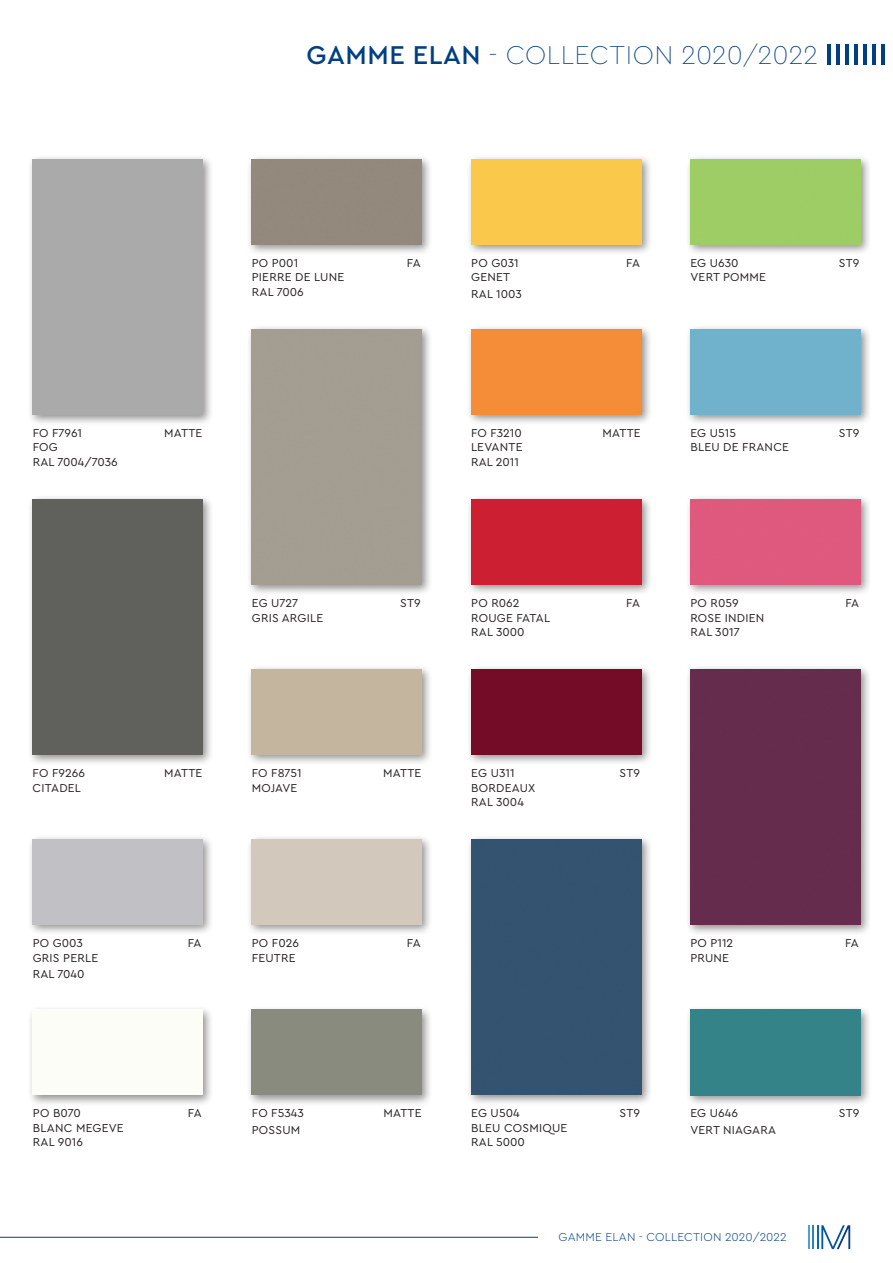
<style>
.page{position:relative;width:893px;height:1263px;background:#fff}
.page>*{position:absolute;margin:0;border:0;box-sizing:border-box;transform-origin:0 0}
.t1{font:100 27px "Cera PRO";letter-spacing:.015em;color:#003f84}
.t2{font:12px/14.4px "Cera PRO";letter-spacing:.01em;color:#241f1f}
.t3{font:300 12px "Cera PRO";letter-spacing:.015em;color:#003f84}
.s1{font-weight:500}
</style>
<div class="page">
<div style="left:685px;top:324px;width:186px;height:102px;background:#241f1f;opacity:.5"></div>
<div style="left:690px;top:330px;width:170px;height:85px;background:#70b2cb"></div>
<hr style="left:827px;top:45px;width:4px;height:20px;background:#003f84">
<hr style="left:836px;top:45px;width:4px;height:20px;background:#003f84">
<hr style="left:845px;top:45px;width:4px;height:20px;background:#003f84">
<hr style="left:854px;top:45px;width:4px;height:20px;background:#003f84">
<hr style="left:863px;top:45px;width:4px;height:20px;background:#003f84">
<hr style="left:872px;top:45px;width:4px;height:20px;background:#003f84">
<hr style="left:881px;top:45px;width:4px;height:20px;background:#003f84">
<hr style="left:0;top:1237px;width:785px;height:1px;background:#003f84">
<svg style="left:808px;top:1225px;width:1px;height:24px"></svg>
<hr style="left:812px;top:1225px;width:2px;height:24px;background:#2981c0">
<hr style="left:817px;top:1225px;width:2px;height:24px;background:#006db5">
<svg style="left:821px;top:1225px;width:29px;height:24px"></svg>
<div style="left:538px;top:1230px;width:269px;height:13px;background:#fff"></div>
<div style="left:685px;top:494px;width:186px;height:102px;background:#241f1f;opacity:.5"></div>
<div style="left:690px;top:500px;width:170px;height:85px;background:#df597e"></div>
<div style="left:27px;top:1005px;width:187px;height:101px;background:#241f1f;opacity:.5"></div>
<img style="left:33px;top:1010px;width:170px;height:85px">
<div style="left:685px;top:154px;width:186px;height:102px;background:#241f1f;opacity:.5"></div>
<div style="left:690px;top:159px;width:170px;height:85px;background:#9dcd64"></div>
<div style="left:246px;top:154px;width:187px;height:102px;background:#241f1f;opacity:.5"></div>
<div style="left:252px;top:159px;width:170px;height:85px;background:#93897c"></div>
<div style="left:466px;top:154px;width:186px;height:102px;background:#241f1f;opacity:.5"></div>
<div style="left:471px;top:159px;width:170px;height:85px;background:#fac94b"></div>
<div style="left:246px;top:324px;width:187px;height:272px;background:#241f1f;opacity:.5"></div>
<div style="left:252px;top:330px;width:170px;height:255px;background:#a39d91"></div>
<div style="left:466px;top:324px;width:186px;height:102px;background:#241f1f;opacity:.5"></div>
<div style="left:471px;top:330px;width:170px;height:85px;background:#f58c38"></div>
<div style="left:246px;top:664px;width:187px;height:102px;background:#241f1f;opacity:.5"></div>
<div style="left:252px;top:670px;width:170px;height:85px;background:#c4b59f"></div>
<div style="left:466px;top:494px;width:186px;height:102px;background:#241f1f;opacity:.5"></div>
<div style="left:471px;top:500px;width:170px;height:85px;background:#cc2032"></div>
<div style="left:246px;top:835px;width:187px;height:101px;background:#241f1f;opacity:.5"></div>
<div style="left:252px;top:840px;width:170px;height:85px;background:#d2c8bc"></div>
<div style="left:466px;top:664px;width:186px;height:102px;background:#241f1f;opacity:.5"></div>
<div style="left:471px;top:670px;width:170px;height:85px;background:#750c27"></div>
<div style="left:27px;top:835px;width:187px;height:101px;background:#241f1f;opacity:.5"></div>
<div style="left:33px;top:840px;width:170px;height:85px;background:#c0c0c5"></div>
<div style="left:685px;top:664px;width:186px;height:272px;background:#241f1f;opacity:.5"></div>
<div style="left:690px;top:670px;width:170px;height:255px;background:#652c4d"></div>
<div style="left:27px;top:154px;width:187px;height:272px;background:#241f1f;opacity:.5"></div>
<div style="left:33px;top:159px;width:170px;height:256px;background:#a9aaa9"></div>
<div style="left:466px;top:835px;width:186px;height:271px;background:#241f1f;opacity:.5"></div>
<div style="left:471px;top:840px;width:170px;height:255px;background:#335370"></div>
<div style="left:27px;top:494px;width:187px;height:272px;background:#241f1f;opacity:.5"></div>
<div style="left:33px;top:500px;width:170px;height:255px;background:#60605d"></div>
<div style="left:685px;top:1005px;width:186px;height:101px;background:#241f1f;opacity:.5"></div>
<div style="left:690px;top:1010px;width:170px;height:85px;background:#338388"></div>
<div style="left:246px;top:1005px;width:187px;height:101px;background:#241f1f;opacity:.5"></div>
<div style="left:252px;top:1010px;width:170px;height:85px;background:#898b7e"></div>
<h1 class="t1" style="left:307px;top:37px;width:513px"><span class="s1">GAMME ELAN</span> - COLLECTION 2020/2022</h1>
<p class="t2" style="left:252px;top:255px;width:48px">PO P001</p>
<p class="t2" style="left:407px;top:255px;width:15px">FA</p>
<p class="t2" style="left:252px;top:270px;width:94px">PIERRE DE LUNE<br>RAL 7006</p>
<p class="t2" style="left:471px;top:255px;width:49px">PO G031</p>
<p class="t2" style="left:626px;top:255px;width:8px">FA</p>
<p class="t2" style="left:471px;top:269px;width:9px;line-height:16.2px">GENET<br>RAL</p>
<p class="t2" style="left:496px;top:286px;width:27px">1003</p>
<p class="t2" style="left:690px;top:255px;width:50px">EG U 630</p>
<p class="t2" style="left:839px;top:255px;width:22px">ST9</p>
<p class="t2" style="left:690px;top:270px;width:9px">VERT</p>
<p class="t2" style="left:723px;top:270px;width:10px">POMME</p>
<p class="t2" style="left:33px;top:425px;width:51px">FO F7961</p>
<p class="t2" style="left:164px;top:425px;width:40px">MATTE</p>
<p class="t2" style="left:33px;top:440px;width:87px">FOG<br>RAL 7004/7036</p>
<p class="t2" style="left:471px;top:425px;width:52px">FO F3210</p>
<p class="t2" style="left:602px;top:425px;width:9px">MATTE</p>
<p class="t2" style="left:471px;top:440px;width:9px">LEVANTE<br>RAL</p>
<p class="t2" style="left:496px;top:454px;width:25px">2011</p>
<p class="t2" style="left:690px;top:425px;width:47px">EG U515</p>
<p class="t2" style="left:839px;top:425px;width:22px">ST9</p>
<p class="t2" style="left:690px;top:440px;width:16px">BLEU</p>
<p class="t2" style="left:723px;top:440px;width:28px">DE FRANCE</p>
<p class="t2" style="left:252px;top:595px;width:48px">EG U727</p>
<p class="t2" style="left:400px;top:595px;width:22px">ST9</p>
<p class="t2" style="left:252px;top:610px;width:73px">GRIS ARGILE</p>
<p class="t2" style="left:471px;top:595px;width:50px">PO R062</p>
<p class="t2" style="left:626px;top:595px;width:8px">FA</p>
<p class="t2" style="left:471px;top:610px;width:10px">ROUGE</p>
<p class="t2" style="left:471px;top:610px;width:55px;text-align:right">FATAL<br>RAL 3000</p>
<p class="t2" style="left:690px;top:595px;width:50px">PO R059</p>
<p class="t2" style="left:845px;top:595px;width:15px">FA</p>
<p class="t2" style="left:690px;top:610px;width:75px">ROSE INDIEN<br>RAL 3017</p>
<p class="t2" style="left:33px;top:765px;width:54px">FO F9266</p>
<p class="t2" style="left:164px;top:765px;width:40px">MATTE</p>
<p class="t2" style="left:33px;top:780px;width:17px">CITADEL</p>
<p class="t2" style="left:252px;top:765px;width:51px">FO F8751</p>
<p class="t2" style="left:383px;top:765px;width:40px">MATTE</p>
<p class="t2" style="left:252px;top:780px;width:47px">MOJAVE</p>
<p class="t2" style="left:471px;top:765px;width:45px">EG U311</p>
<p class="t2" style="left:620px;top:765px;width:22px">ST9</p>
<p class="t2" style="left:471px;top:780px;width:9px">BORDEAUX<br>RAL</p>
<p class="t2" style="left:496px;top:794px;width:29px">3004</p>
<p class="t2" style="left:33px;top:936px;width:52px">PO G003</p>
<p class="t2" style="left:188px;top:936px;width:15px">FA</p>
<p class="t2" style="left:33px;top:949px;width:67px;line-height:16.2px">GRIS PERLE<br>RAL 7040</p>
<p class="t2" style="left:252px;top:936px;width:49px">PO F026</p>
<p class="t2" style="left:407px;top:936px;width:15px">FA</p>
<p class="t2" style="left:252px;top:950px;width:45px">FEUTRE</p>
<p class="t2" style="left:690px;top:936px;width:44px">PO P112</p>
<p class="t2" style="left:845px;top:936px;width:8px">FA</p>
<p class="t2" style="left:690px;top:950px;width:40px">PRUNE</p>
<p class="t2" style="left:33px;top:1106px;width:49px">PO B070</p>
<p class="t2" style="left:188px;top:1106px;width:15px">FA</p>
<p class="t2" style="left:33px;top:1120px;width:92px">BLANC MEGEVE<br>RAL 9016</p>
<p class="t2" style="left:252px;top:1106px;width:53px">FO F5343</p>
<p class="t2" style="left:383px;top:1106px;width:40px">MATTE</p>
<p class="t2" style="left:252px;top:1122px;width:50px">POSSUM</p>
<p class="t2" style="left:471px;top:1106px;width:50px">EG U504</p>
<p class="t2" style="left:620px;top:1106px;width:22px">ST9</p>
<p class="t2" style="left:471px;top:1120px;width:16px">BLEU</p>
<p class="t2" style="left:471px;top:1120px;width:98px;text-indent:33px">COSMIQUE<br>RAL 5000</p>
<p class="t2" style="left:690px;top:1106px;width:49px">EG U646</p>
<p class="t2" style="left:839px;top:1106px;width:22px">ST9</p>
<p class="t2" style="left:690px;top:1122px;width:9px">VERT</p>
<p class="t2" style="left:723px;top:1122px;width:9px">NIAGARA</p>
<p class="t3" style="left:559px;top:1229px;width:105px">GAMME ELAN - COLL</p>
<p class="t3" style="left:677px;top:1229px;width:24px">ECTION</p>
<p class="t3" style="left:725px;top:1229px;width:63px">2020/2022</p>
</div>
